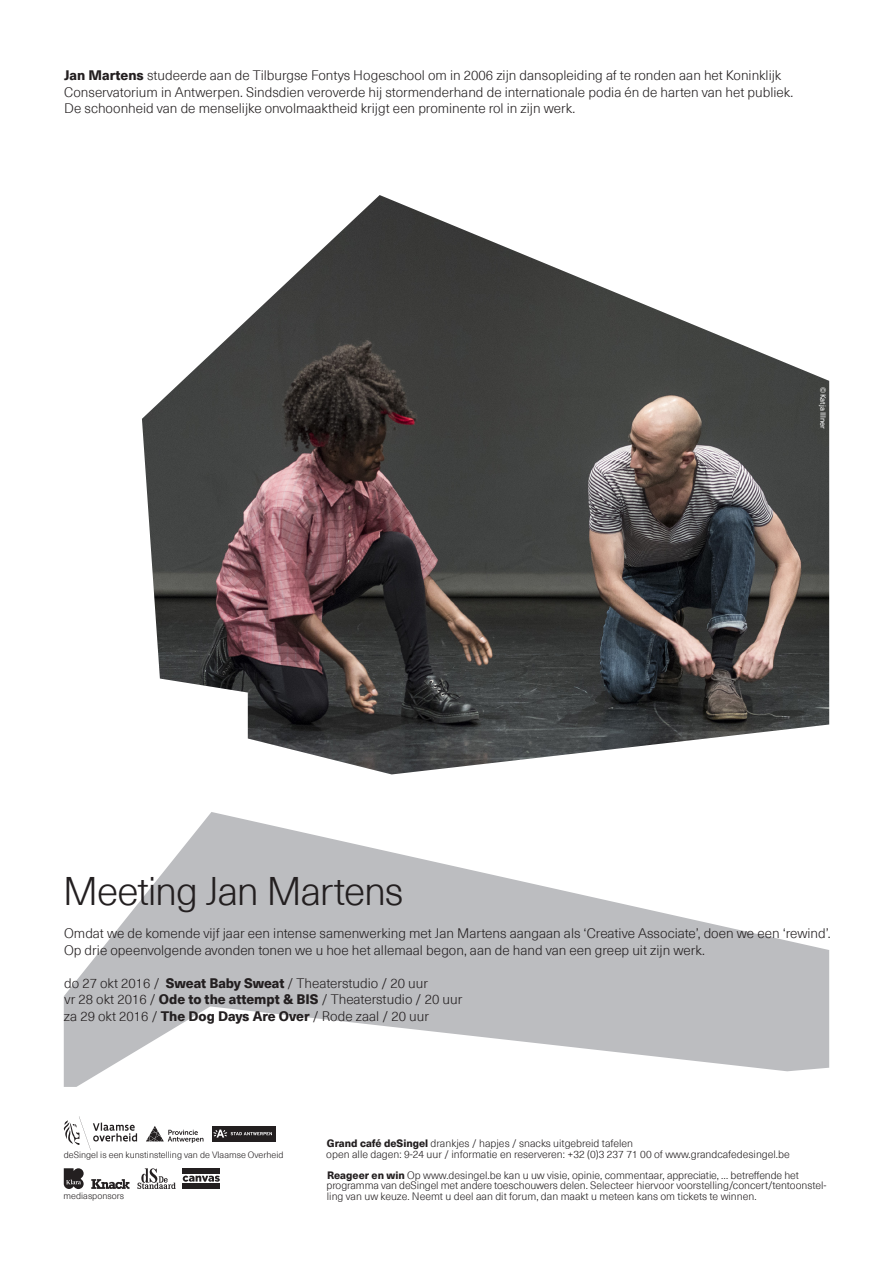
<style>
.page{position:relative;width:893px;height:1263px;background:#fff}
.page>*{position:absolute;margin:0;border:0;box-sizing:border-box;transform-origin:0 0}
.tussentitel{font:300 39px "Neue Haas Unica Pro";letter-spacing:-.03em;color:#231f20}
.tussentitel-2{font:300 13.5px/16.5px "Neue Haas Unica Pro";color:#231f20}
.colofon{font:300 10.5px/10.5px "Neue Haas Unica Pro";color:#231f20}
.t1{font:300 9px "Neue Haas Unica Pro";color:#231f20}
.bron{font:7.5px "Neue Haas Unica Pro";letter-spacing:.005em;color:#fff}
.s1{font-weight:800}
</style>
<div class="page">
<svg style="left:64px;top:812px;width:765px;height:275px;fill:#bcbdc0"></svg>
<div style="left:212px;top:1125px;width:64px;height:16px;background:#231f20"></div>
<svg style="left:213px;top:1129px;width:59px;height:8px"></svg>
<svg style="left:63px;top:1116px;width:74px;height:34px"></svg>
<svg style="left:146px;top:1126px;width:57px;height:17px"></svg>
<svg style="left:64px;top:1168px;width:20px;height:21px"></svg>
<svg style="left:137px;top:1168px;width:39px;height:21px"></svg>
<svg style="left:91px;top:1179px;width:39px;height:10px"></svg>
<div style="left:182px;top:1168px;width:38px;height:6px;background:#231f20"></div>
<div style="left:182px;top:1183px;width:38px;height:6px;background:#231f20"></div>
<svg style="left:183px;top:1175px;width:37px;height:7px"></svg>
<img style="left:142px;top:195px;width:687px;height:579px">
<p class="tussentitel-2" style="left:64px;top:68px;width:731px"><span class="s1">Jan Martens</span> studeerde aan de Tilburgse Fontys Hogeschool om in 2006 zijn dansopleiding af te ronden aan het Koninklijk<br>Conservatorium in Antwerpen. Sindsdien veroverde hij stormenderhand de internationale podia én de harten van het publiek.</p>
<p class="tussentitel-2" style="left:64px;top:101px;width:513px">De schoonheid van de menselijke onvolmaaktheid krijgt een prominente rol in zijn werk.</p>
<p class="bron" style="left:828px;top:387px;width:44px;rotate:90deg">© Katja Illner</p>
<p class="tussentitel" style="left:63px;top:868px;width:342px">Meeting Jan Martens</p>
<p class="tussentitel-2" style="left:64px;top:926px;width:768px">Omdat we de komende vijf jaar een intense samenwerking met Jan Martens aangaan als ‘Creative Associate’, doen we een ‘rewind’.</p>
<p class="tussentitel-2" style="left:64px;top:942px;width:642px">Op drie opeenvolgende avonden tonen we u hoe het allemaal begon, aan de hand van een greep uit zijn werk.</p>
<p class="tussentitel-2" style="left:64px;top:975px;width:366px">do 27 okt 2016 / <span class="s1">Sweat Baby Sweat</span> / Theaterstudio / 20 uur</p>
<p class="tussentitel-2" style="left:65px;top:992px;width:399px">vr 28 okt 2016 / <span class="s1">Ode to the attempt &amp; BIS</span> / Theaterstudio / 20 uur</p>
<p class="tussentitel-2" style="left:64px;top:1008px;width:367px">za 29 okt 2016 / <span class="s1">The Dog Days Are Over</span> / Rode zaal / 20 uur</p>
<p class="t1" style="left:64px;top:1149px;width:221px">deSingel is een kunstinstelling van de Vlaamse Overheid</p>
<p class="t1" style="left:64px;top:1191px;width:62px">mediasponsors</p>
<p class="colofon" style="left:326px;top:1138px;width:465px"><span class="s1">Grand café deSingel</span> drankjes / hapjes / snacks uitgebreid tafelen<br>open alle dagen: 9-24 uur / informatie en reserveren: +32 (0)3 237 71 00 of www.grandcafedesingel.be</p>
<p class="colofon" style="left:327px;top:1170px;width:501px"><span class="s1">Reageer en win</span> Op www.desingel.be kan u uw visie, opinie, commentaar, appreciatie, … betreffende het programma van deSingel met andere toeschouwers delen. Selecteer hiervoor voorstelling/concert/tentoonstel&shy;ling van uw keuze. Neemt u deel aan dit forum, dan maakt u meteen kans om tickets te winnen.</p>
</div>
